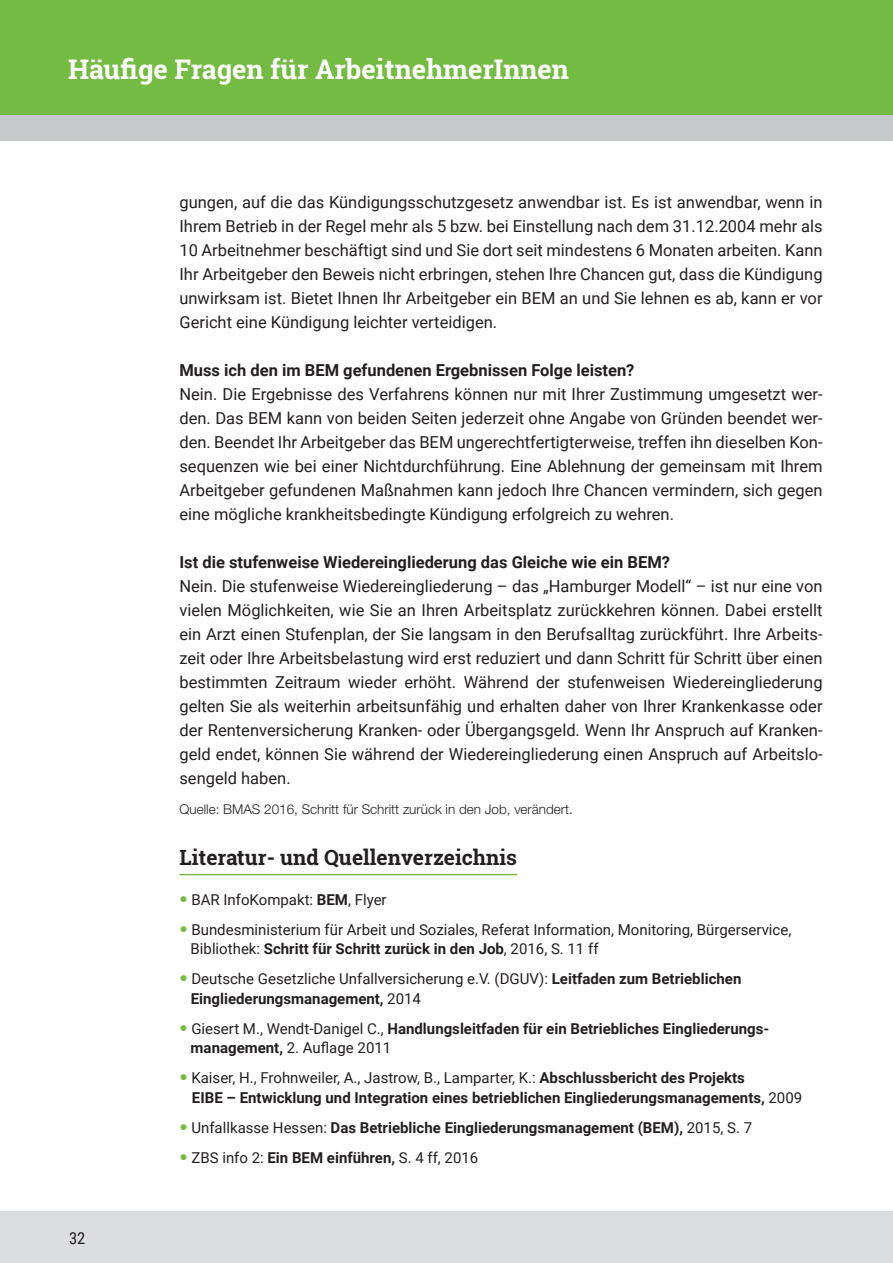
<style>
.page{position:relative;width:893px;height:1263px;background:#fff}
.page>*{position:absolute;margin:0;border:0;box-sizing:border-box;transform-origin:0 0}
.t1{font:700 27px "Roboto Slab";color:#fff}
.t2{font:700 21px "Roboto Slab";color:#231f20}
.t3{font:16.5px/24px "Roboto";color:#231f20;text-align:justify}
.t4{font:700 16.5px "Roboto";color:#231f20}
.t5{font:16.5px "Roboto Condensed";color:#231f20}
.t6{font:700 15px/19.5px "Roboto";color:#231f20}
.t7{font:15px/19.5px "Roboto";color:#231f20}
.t8{font:300 13.5px "Helvetica Neue";color:#231f20}
.s1{font-family:"Helvetica Neue";font-size:16.5px;color:#74bb43}
.s2{font-weight:700}
.s3{font-family:"Helvetica Neue";font-weight:400;font-size:16.5px;color:#74bb43}
.s4{font-weight:400}
</style>
<div class="page">
<div style="left:0;top:1212px;width:893px;height:51px;background:#dcdddf"></div>
<div style="left:0;top:0;width:893px;height:115px;background:#74bb43"></div>
<div style="left:0;top:115px;width:893px;height:25px;background:#c7c8ca"></div>
<hr style="left:179px;top:874px;width:338px;height:1px;background:#74bb43">
<h1 class="t1" style="left:68px;top:51px;width:502px">Häufige Fragen für ArbeitnehmerInnen</h1>
<p class="t3" style="left:179px;top:189px;width:645px">gungen, auf die das Kündigungsschutzgesetz anwendbar ist. Es ist anwendbar, wenn in Ihrem Betrieb in der Regel mehr als 5 bzw. bei Einstellung nach dem 31.12.2004 mehr als 10 Arbeitnehmer beschäftigt sind und Sie dort seit mindestens 6 Monaten arbeiten. Kann Ihr Arbeitgeber den Beweis nicht erbringen, stehen Ihre Chancen gut, dass die Kündigung unwirksam ist. Bietet Ihnen Ihr Arbeitgeber ein BEM an und Sie lehnen es ab, kann er vor Gericht eine Kündigung leichter verteidigen.</p>
<p class="t4" style="left:179px;top:358px;width:457px">Muss ich den im BEM gefundenen Ergebnissen Folge leisten?</p>
<p class="t3" style="left:179px;top:381px;width:645px">Nein. Die Ergebnisse des Verfahrens können nur mit Ihrer Zustimmung umgesetzt wer&shy;den. Das BEM kann von beiden Seiten jederzeit ohne Angabe von Gründen beendet wer&shy;den. Beendet Ihr Arbeitgeber das BEM ungerechtfertigterweise, treffen ihn dieselben Kon&shy;sequenzen wie bei einer Nichtdurchführung. Eine Ablehnung der gemeinsam mit Ihrem Arbeitgeber gefundenen Maßnahmen kann jedoch Ihre Chancen vermindern, sich gegen eine mögliche krankheitsbedingte Kündigung erfolgreich zu wehren.</p>
<p class="t4" style="left:179px;top:550px;width:492px">Ist die stufenweise Wiedereingliederung das Gleiche wie ein BEM?</p>
<p class="t3" style="left:179px;top:573px;width:645px">Nein. Die stufenweise Wiedereingliederung – das „Hamburger Modell“ – ist nur eine von vielen Möglichkeiten, wie Sie an Ihren Arbeitsplatz zurückkehren können. Dabei erstellt ein Arzt einen Stufenplan, der Sie langsam in den Berufsalltag zurückführt. Ihre Arbeits&shy;zeit oder Ihre Arbeitsbelastung wird erst reduziert und dann Schritt für Schritt über einen bestimmten Zeitraum wieder erhöht. Während der stufenweisen Wiedereingliederung gelten Sie als weiterhin arbeitsunfähig und erhalten daher von Ihrer Krankenkasse oder der Rentenversicherung Kranken- oder Übergangsgeld. Wenn Ihr Anspruch auf Kranken&shy;geld endet, können Sie während der Wiedereingliederung einen Anspruch auf Arbeitslo&shy;sengeld haben.</p>
<p class="t8" style="left:179px;top:801px;width:395px">Quelle: BMAS 2016, Schritt für Schritt zurück in den Job, verändert.</p>
<p class="t2" style="left:179px;top:843px;width:339px">Literatur- und Quellenverzeichnis</p>
<p class="t5" style="left:69px;top:1226px;width:18px">32</p>
<p class="t7" style="left:179px;top:889px;width:209px"><span class="s1">•</span> BAR InfoKompakt: <span class="s2">BEM</span>, Flyer</p>
<p class="t7" style="left:191px;top:919px;width:602px;text-indent:-11px"><span class="s1">•</span> Bundesministerium für Arbeit und Soziales, Referat Information, Monitoring, Bürgerservice,<br>Bibliothek: <span class="s2">Schritt für Schritt zurück in den Job</span>, 2016, S. 11 ff</p>
<p class="t7" style="left:191px;top:968px;width:552px;text-indent:-11px"><span class="s1">•</span> Deutsche Gesetzliche Unfallversicherung e.V. (DGUV): <span class="s2">Leitfaden zum Betrieblichen<br>Eingliederungsmanagement,</span> 2014</p>
<p class="t6" style="left:191px;top:1018px;width:580px;text-indent:-11px"><span class="s3">•</span> <span class="s4">Giesert M., Wendt-Danigel C.,</span> Handlungsleitfaden für ein Betriebliches Eingliederungs&shy;management, <span class="s4">2. Auflage 2011</span></p>
<p class="t6" style="left:192px;top:1067px;width:612px;text-indent:-13px"><span class="s3">•</span> <span class="s4">Kaiser, H., Frohnweiler, A., Jastrow, B., Lamparter, K.:</span> Abschlussbericht des Projekts<br>EIBE – Entwicklung und Integration eines betrieblichen Eingliederungsmanagements, <span class="s4">2009</span></p>
<p class="t6" style="left:179px;top:1117px;width:574px"><span class="s3">•</span> <span class="s4">Unfallkasse Hessen:</span> Das Betriebliche Eingliederungsmanagement (BEM), <span class="s4">2015, S. 7</span></p>
<p class="t7" style="left:179px;top:1147px;width:300px"><span class="s1">•</span> ZBS info 2: <span class="s2">Ein BEM einführen,</span> S. 4 ff, 2016</p>
</div>
